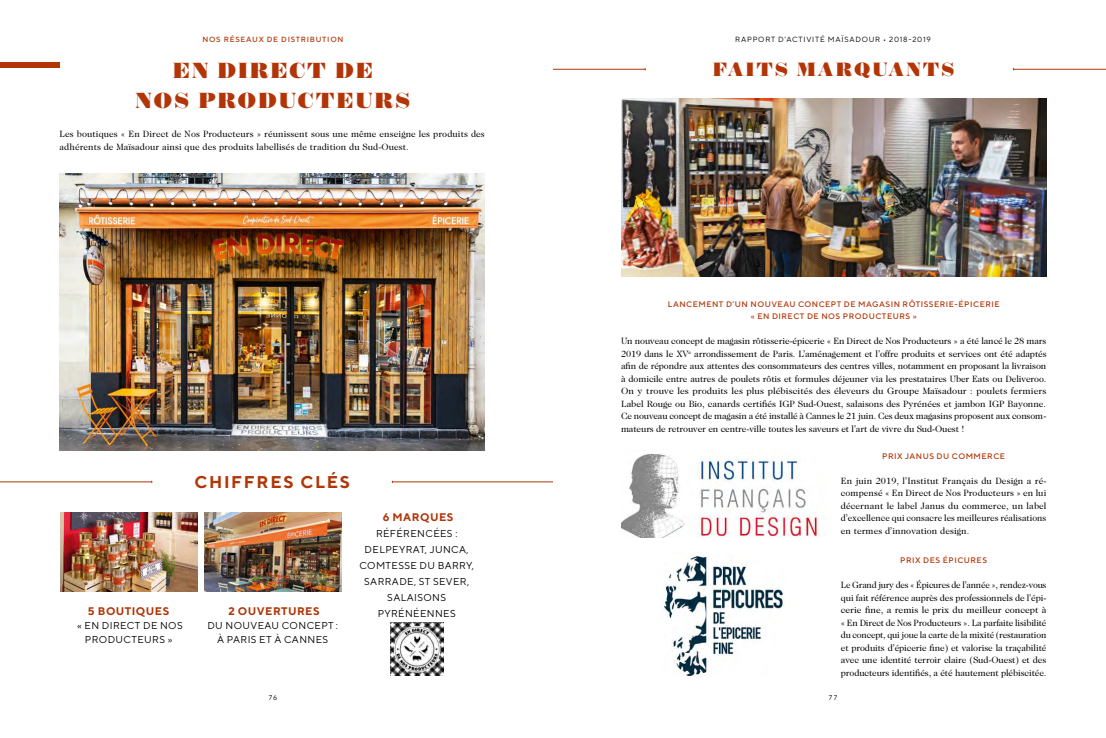
<style>
.page{position:relative;width:1106px;height:738px;background:#fff}
.page>*{position:absolute;margin:0;border:0;box-sizing:border-box;transform-origin:0 0}
.t1{font:25px/30px "Obsidian Background";letter-spacing:.08em;color:#b13507;text-align:center}
.t2{font:22px "Obsidian Background";letter-spacing:.1em;color:#b13507}
.t3{font:700 17px "TT Norms";letter-spacing:.1em;color:#b13507}
.t4{font:700 11px "TT Norms";letter-spacing:.04em;color:#b13507}
.t5{font:10px/16px "TT Norms";letter-spacing:.04em;color:#000;text-align:center}
.t6{font:9.2px/12.5px "Caslon 224 Std";letter-spacing:.01em;color:#000;text-align:justify}
.t7{font:500 8px/12.5px "TT Norms";letter-spacing:.06em;color:#b13507;text-align:center}
.t8{font:7.5px "TT Norms";letter-spacing:.1em;color:#000}
.t9{font:500 7.5px "TT Norms";letter-spacing:.1em;color:#b13507}
.t10{font:7px "TT Norms";color:#000}
</style>
<div class="page">
<img style="left:621px;top:454px;width:198px;height:82px">
<img style="left:664px;top:552px;width:120px;height:124px">
<img style="left:621px;top:99px;width:425px;height:177px">
<img style="left:60px;top:174px;width:425px;height:276px">
<img style="left:390px;top:622px;width:53px;height:53px">
<img style="left:60px;top:512px;width:137px;height:79px">
<img style="left:204px;top:512px;width:137px;height:79px">
<div style="left:0;top:62px;width:60px;height:6px;background:#b13507"></div>
<hr style="left:392px;top:481px;width:161px;height:1px;background:#b13507">
<hr style="left:0;top:481px;width:152px;height:1px;background:#b13507">
<hr style="left:1013px;top:69px;width:93px;height:1px;background:#b13507">
<hr style="left:553px;top:69px;width:92px;height:1px;background:#b13507">
<p class="t9" style="left:202px;top:35px;width:143px">NOS RÉSEAUX DE DISTRIBUTION</p>
<h1 class="t1" style="left:136px;top:55px;width:276px">EN DIRECT DE<br>NOS PRODUCTEURS</h1>
<p class="t6" style="left:60px;top:128px;width:427px">Les boutiques « En Direct de Nos Producteurs » réunissent sous une même enseigne les produits des adhérents de Maïsadour ainsi que des produits labellisés de tradition du Sud-Ouest.</p>
<p class="t4" style="left:88px;top:603px;width:83px">5 BOUTIQUES</p>
<p class="t5" style="left:77px;top:618px;width:107px;line-height:14px">« EN DIRECT DE NOS<br>PRODUCTEURS »</p>
<h3 class="t3" style="left:194px;top:471px;width:157px">CHIFFRES CLÉS</h3>
<p class="t4" style="left:228px;top:604px;width:93px">2 OUVERTURES</p>
<p class="t5" style="left:207px;top:618px;width:132px;line-height:14px">DU NOUVEAU CONCEPT :<br>À PARIS ET À CANNES</p>
<p class="t4" style="left:383px;top:509px;width:72px">6 MARQUES</p>
<p class="t5" style="left:359px;top:524px;width:116px">RÉFÉRENCÉES :<br>DELPEYRAT, JUNCA,<br>COMTESSE DU BARRY,<br>SARRADE, ST SEVER,<br>SALAISONS<br>PYRÉNÉENNES</p>
<p class="t8" style="left:735px;top:35px;width:197px">RAPPORT D’ACTIVITÉ MAÏSADOUR • 2018-2019</p>
<h2 class="t2" style="left:713px;top:57px;width:243px">FAITS MARQUANTS</h2>
<p class="t7" style="left:668px;top:297px;width:333px">LANCEMENT D’UN NOUVEAU CONCEPT DE MAGASIN RÔTISSERIE-ÉPICERIE « EN DIRECT DE NOS PRODUCTEURS »</p>
<p class="t6" style="left:621px;top:334px;width:427px">Un nouveau concept de magasin rôtisserie-épicerie « En Direct de Nos Producteurs » a été lancé le 28 mars 2019 dans le XV<sup>e</sup> arrondissement de Paris. L’aménagement et l’offre produits et services ont été adaptés afin de répondre aux attentes des consommateurs des centres villes, notamment en proposant la livraison à domicile entre autres de poulets rôtis et formules déjeuner via les prestataires Uber Eats ou Deliveroo.<br>On y trouve les produits les plus plébiscités des éleveurs du Groupe Maïsadour : poulets fermiers Label Rouge ou Bio, canards certifiés IGP Sud-Ouest, salaisons des Pyrénées et jambon IGP Bayonne.<br>Ce nouveau concept de magasin a été installé à Cannes le 21 juin. Ces deux magasins proposent aux consom&shy;mateurs de retrouver en centre-ville toutes les saveurs et l’art de vivre du Sud-Ouest !</p>
<p class="t7" style="left:882px;top:449px;width:124px">PRIX JANUS DU COMMERCE</p>
<p class="t6" style="left:840px;top:473px;width:207px">En juin 2019, l’Institut Français du Design a ré&shy;compensé « En Direct de Nos Producteurs » en lui décernant le label Janus du commerce, un label d’excellence qui consacre les meilleures réalisations en termes d’innovation design.</p>
<p class="t7" style="left:900px;top:553px;width:88px">PRIX DES ÉPICURES</p>
<p class="t6" style="left:840px;top:578px;width:207px">Le Grand jury des « Épicures de l’année », rendez-vous qui fait référence auprès des professionnels de l’épi&shy;cerie fine, a remis le prix du meilleur concept à « En Direct de Nos Producteurs ». La parfaite lisibilité du concept, qui joue la carte de la mixité (restauration et produits d’épicerie fine) et valorise la traçabilité avec une identité terroir claire (Sud-Ouest) et des producteurs identifiés, a été hautement plébiscitée.</p>
<p class="t10" style="left:269px;top:693px;width:10px">76</p>
<p class="t10" style="left:829px;top:693px;width:10px">77</p>
</div>
